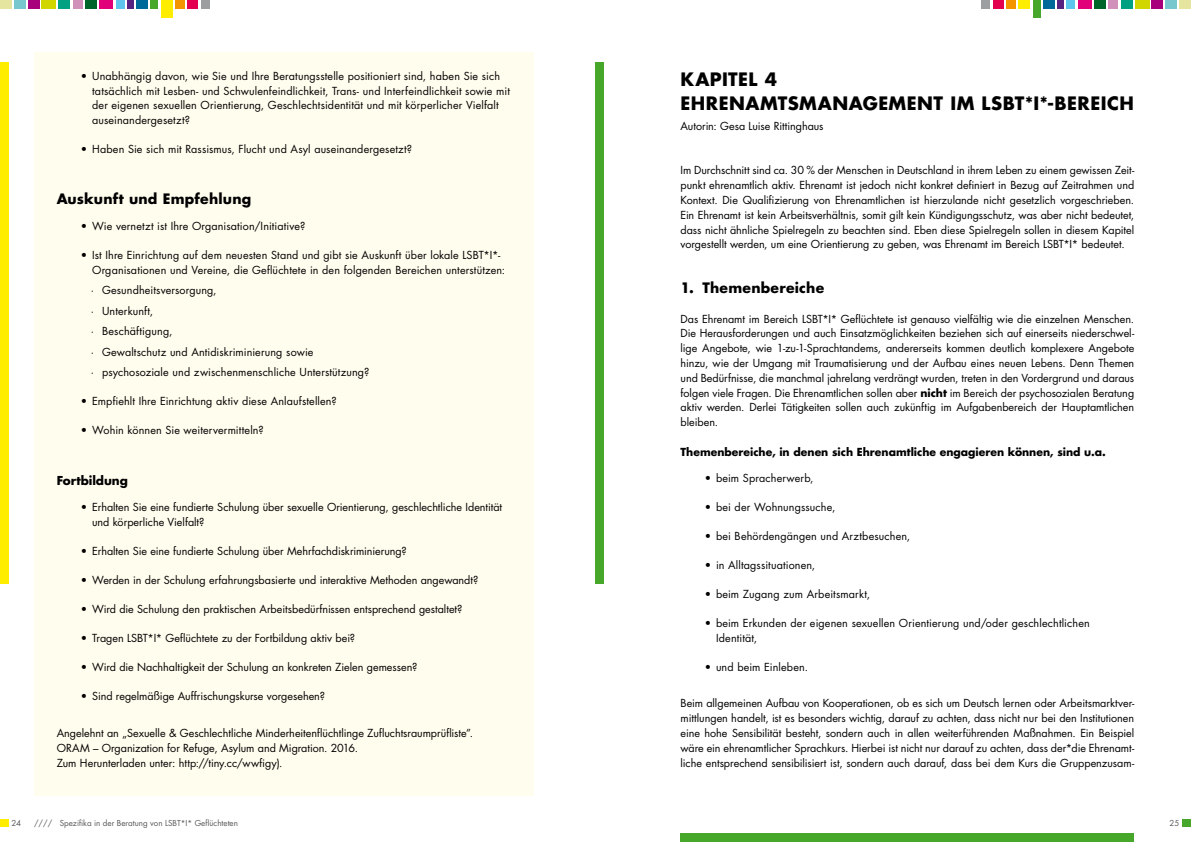
<style>
.page{position:relative;width:1191px;height:842px;background:#fff}
.page>*{position:absolute;margin:0;border:0;box-sizing:border-box;transform-origin:0 0}
.H1_H1_HEAD{font:700 18px "Futura Std";letter-spacing:.025em;color:#000}
.H2_H2_SUBHEAD{font:700 14px "Futura Std";letter-spacing:.015em;color:#000}
.H3_H3_SUB_SUB_HEAD{font:700 12px "Futura Std";letter-spacing:-.005em;color:#000}
.P_p_Fliesstext{font:10.8px/14.8px "Futura Std";letter-spacing:.005em;color:#000}
.P_p_Fliesstext-2{font:700 10.8px "Futura Std";color:#000}
.t1{font:8px "Futura Std";color:#58585a}
.s1{font-weight:700}
</style>
<div class="page">
<div style="left:34px;top:52px;width:499px;height:744px;background:#fffdee"></div>
<div style="left:0;top:819px;width:9px;height:7px;background:#ffed00"></div>
<div style="left:1182px;top:819px;width:9px;height:7px;background:#46a72a"></div>
<div style="left:680px;top:833px;width:454px;height:9px;background:#46a72a"></div>
<div style="left:0;top:62px;width:9px;height:521px;background:#ffed00"></div>
<div style="left:187px;top:0;width:10px;height:9px;background:#e3004f"></div>
<div style="left:175px;top:0;width:9px;height:9px;background:#f39400"></div>
<div style="left:201px;top:0;width:9px;height:9px;background:#9c9e9f"></div>
<div style="left:161px;top:0;width:11px;height:17px;background:#ffed00"></div>
<div style="left:136px;top:0;width:12px;height:9px;background:#006999"></div>
<div style="left:127px;top:0;width:6px;height:9px;background:#572381"></div>
<div style="left:150px;top:0;width:8px;height:9px;background:#46a72a"></div>
<div style="left:116px;top:0;width:8px;height:9px;background:#5ec5ed"></div>
<div style="left:99px;top:0;width:14px;height:9px;background:#e2007a"></div>
<div style="left:73px;top:0;width:9px;height:9px;background:#d190ba"></div>
<div style="left:58px;top:0;width:12px;height:9px;background:#00a082"></div>
<div style="left:85px;top:0;width:12px;height:9px;background:#006528"></div>
<div style="left:42px;top:0;width:14px;height:9px;background:#d2d600"></div>
<div style="left:28px;top:0;width:12px;height:9px;background:#a8007c"></div>
<div style="left:0;top:0;width:12px;height:9px;background:#e6e5a0"></div>
<div style="left:14px;top:0;width:12px;height:9px;background:#78c7ce"></div>
<div style="left:994px;top:0;width:10px;height:9px;background:#e3004f"></div>
<div style="left:1006px;top:0;width:10px;height:9px;background:#f39400"></div>
<div style="left:981px;top:0;width:8px;height:9px;background:#9c9e9f"></div>
<div style="left:1018px;top:0;width:12px;height:9px;background:#ffed00"></div>
<div style="left:1043px;top:0;width:12px;height:9px;background:#006999"></div>
<div style="left:1057px;top:0;width:7px;height:9px;background:#572381"></div>
<div style="left:1033px;top:0;width:7px;height:17px;background:#46a72a"></div>
<div style="left:1066px;top:0;width:9px;height:9px;background:#5ec5ed"></div>
<div style="left:1077px;top:0;width:14px;height:9px;background:#e2007a"></div>
<div style="left:1108px;top:0;width:10px;height:9px;background:#d190ba"></div>
<div style="left:1120px;top:0;width:12px;height:9px;background:#00a082"></div>
<div style="left:1094px;top:0;width:12px;height:9px;background:#006528"></div>
<div style="left:1135px;top:0;width:14px;height:9px;background:#d2d600"></div>
<div style="left:1151px;top:0;width:11px;height:9px;background:#a8007c"></div>
<div style="left:1179px;top:0;width:12px;height:9px;background:#e6e5a0"></div>
<div style="left:1164px;top:0;width:12px;height:9px;background:#78c7ce"></div>
<div style="left:595px;top:62px;width:9px;height:521px;background:#46a72a"></div>
<p class="P_p_Fliesstext" style="left:92px;top:69px;width:419px;text-indent:-11px">• Unabhängig davon, wie Sie und Ihre Beratungsstelle positioniert sind, haben Sie sich tatsächlich mit Lesben- und Schwulenfeindlichkeit, Trans- und Interfeindlichkeit sowie mit der eigenen sexuellen Orientierung, Geschlechtsidentität und mit körperlicher Vielfalt auseinandergesetzt?</p>
<p class="P_p_Fliesstext" style="left:81px;top:142px;width:333px">• Haben Sie sich mit Rassismus, Flucht und Asyl auseinandergesetzt?</p>
<h2 class="H2_H2_SUBHEAD" style="left:57px;top:190px;width:196px">Auskunft und Empfehlung</h2>
<p class="P_p_Fliesstext" style="left:81px;top:219px;width:226px">• Wie vernetzt ist Ihre Organisation/Initiative?</p>
<p class="P_p_Fliesstext" style="left:92px;top:248px;width:414px;text-indent:-11px">• Ist Ihre Einrichtung auf dem neuesten Stand und gibt sie Auskunft über lokale LSBT*I*-<br>Organisationen und Vereine, die Geflüchtete in den folgenden Bereichen unterstützen:</p>
<p class="P_p_Fliesstext" style="left:91px;top:283px;width:127px">· Gesundheitsversorgung,</p>
<p class="P_p_Fliesstext" style="left:91px;top:304px;width:64px">· Unterkunft,</p>
<p class="P_p_Fliesstext" style="left:91px;top:324px;width:83px">· Beschäftigung,</p>
<p class="P_p_Fliesstext" style="left:91px;top:345px;width:224px">· Gewaltschutz und Antidiskriminierung sowie</p>
<p class="P_p_Fliesstext" style="left:91px;top:365px;width:280px">· psychosoziale und zwischenmenschliche Unterstützung?</p>
<p class="P_p_Fliesstext" style="left:81px;top:394px;width:257px">• Empfiehlt Ihre Einrichtung aktiv diese Anlaufstellen?</p>
<p class="P_p_Fliesstext" style="left:81px;top:423px;width:184px">• Wohin können Sie weitervermitteln?</p>
<h3 class="H3_H3_SUB_SUB_HEAD" style="left:57px;top:473px;width:73px">Fortbildung</h3>
<p class="P_p_Fliesstext" style="left:92px;top:500px;width:411px;text-indent:-11px">• Erhalten Sie eine fundierte Schulung über sexuelle Orientierung, geschlechtliche Identität und körperliche Vielfalt?</p>
<p class="P_p_Fliesstext" style="left:81px;top:544px;width:327px">• Erhalten Sie eine fundierte Schulung über Mehrfachdiskriminierung?</p>
<p class="P_p_Fliesstext" style="left:81px;top:573px;width:399px">• Werden in der Schulung erfahrungsbasierte und interaktive Methoden angewandt?</p>
<p class="P_p_Fliesstext" style="left:81px;top:602px;width:383px">• Wird die Schulung den praktischen Arbeitsbedü rfnissen entsprechend gestaltet?</p>
<p class="P_p_Fliesstext" style="left:81px;top:631px;width:276px">• Tragen LSBT*I* Geflüchtete zu der Fortbildung aktiv bei?</p>
<p class="P_p_Fliesstext" style="left:81px;top:660px;width:338px">• Wird die Nachhaltigkeit der Schulung an konkreten Zielen gemessen?</p>
<p class="P_p_Fliesstext" style="left:81px;top:689px;width:246px">• Sind regelmäßige Auffrischungskurse vorgesehen?</p>
<p class="P_p_Fliesstext" style="left:57px;top:726px;width:418px">Angelehnt an „Sexuelle &amp; Geschlechtliche Minderheitenflüchtlinge Zufluchtsraumprüfliste”.</p>
<p class="P_p_Fliesstext" style="left:57px;top:740px;width:303px">ORAM – Organization for Refuge, Asylum and Migration. 2016.</p>
<p class="P_p_Fliesstext" style="left:57px;top:755px;width:227px">Zum Herunterladen unter: http://tiny.cc/wwfigy).</p>
<h1 class="H1_H1_HEAD" style="left:680px;top:67px;width:98px">KAPITEL 4</h1>
<h1 class="H1_H1_HEAD" style="left:680px;top:91px;width:455px">EHRENAMTSMANAGEMENT IM LSBT*I*-BEREICH</h1>
<p class="P_p_Fliesstext" style="left:680px;top:119px;width:144px">Autorin: Gesa Luise Rittinghaus</p>
<p class="P_p_Fliesstext" style="left:680px;top:163px;width:455px;text-align:justify">Im Durchschnitt sind ca. 30 % der Menschen in Deutschland in ihrem Leben zu einem gewissen Zeit&shy;punkt ehrenamtlich aktiv. Ehrenamt ist jedoch nicht konkret definiert in Bezug auf Zeitrahmen und Kontext. Die Qualifizierung von Ehrenamtlichen ist hierzulande nicht gesetzlich vorgeschrieben.<br>Ein Ehrenamt ist kein Arbeitsverhältnis, somit gilt kein Kündigungsschutz, was aber nicht bedeutet, dass nicht ähnliche Spielregeln zu beachten sind. Eben diese Spielregeln sollen in diesem Kapitel vorgestellt werden, um eine Orientierung zu geben, was Ehrenamt im Bereich LSBT*I* bedeutet.</p>
<h2 class="H2_H2_SUBHEAD" style="left:680px;top:278px;width:145px">1. Themenbereiche</h2>
<p class="P_p_Fliesstext" style="left:680px;top:311px;width:455px;text-align:justify">Das Ehrenamt im Bereich LSBT*I* Geflüchtete ist genauso vielfältig wie die einzelnen Menschen.<br>Die Herausforderungen und auch Einsatzmöglichkeiten beziehen sich auf einerseits niederschwel&shy;lige Angebote, wie 1-zu-1-Sprachtandems, andererseits kommen deutlich komplexere Angebote hinzu, wie der Umgang mit Traumatisierung und der Aufbau eines neuen Lebens. Denn Themen und Bedürfnisse, die manchmal jahrelang verdrängt wurden, treten in den Vordergrund und daraus folgen viele Fragen. Die Ehrenamtlichen sollen aber <span class="s1">nicht</span> im Bereich der psychosozialen Beratung aktiv werden. Derlei Tätigkeiten sollen auch zukünftig im Aufgabenbereich der Hauptamtlichen bleiben.</p>
<p class="P_p_Fliesstext-2" style="left:680px;top:444px;width:427px">Themenbereiche, in denen sich Ehrenamtliche engagieren können, sind u.a.</p>
<p class="P_p_Fliesstext" style="left:704px;top:471px;width:110px">• beim Spracherwerb,</p>
<p class="P_p_Fliesstext" style="left:704px;top:500px;width:132px">• bei der Wohnungssuche,</p>
<p class="P_p_Fliesstext" style="left:704px;top:529px;width:207px">• bei Behördengängen und Arztbesuchen,</p>
<p class="P_p_Fliesstext" style="left:704px;top:557px;width:112px">• in Alltagssituationen,</p>
<p class="P_p_Fliesstext" style="left:704px;top:586px;width:167px">• beim Zugang zum Arbeitsmarkt,</p>
<p class="P_p_Fliesstext" style="left:716px;top:615px;width:375px;text-indent:-11px">• beim Erkunden der eigenen sexuellen Orientierung und/oder geschlechtlichen<br>Identität,</p>
<p class="P_p_Fliesstext" style="left:704px;top:659px;width:105px">• und beim Einleben.</p>
<p class="P_p_Fliesstext" style="left:680px;top:696px;width:455px;text-align:justify">Beim allgemeinen Aufbau von Kooperationen, ob es sich um Deutsch lernen oder Arbeitsmarktver&shy;mittlungen handelt, ist es besonders wichtig, darauf zu achten, dass nicht nur bei den Institutionen eine hohe Sensibilität besteht, sondern auch in allen weiterführenden Maßnahmen. Ein Beispiel wäre ein ehrenamtlicher Sprachkurs. Hierbei ist nicht nur darauf zu achten, dass der*die Ehrenamt&shy;liche entsprechend sensibilisiert ist, sondern auch darauf, dass bei dem Kurs die Gruppenzusam-</p>
<p class="t1" style="left:34px;top:818px;width:205px">//// Spezifika in der Beratung von LSBT*I* Geflüchteten</p>
<p class="t1" style="left:11px;top:818px;width:11px">24</p>
<p class="t1" style="left:1169px;top:818px;width:11px">25</p>
</div>
